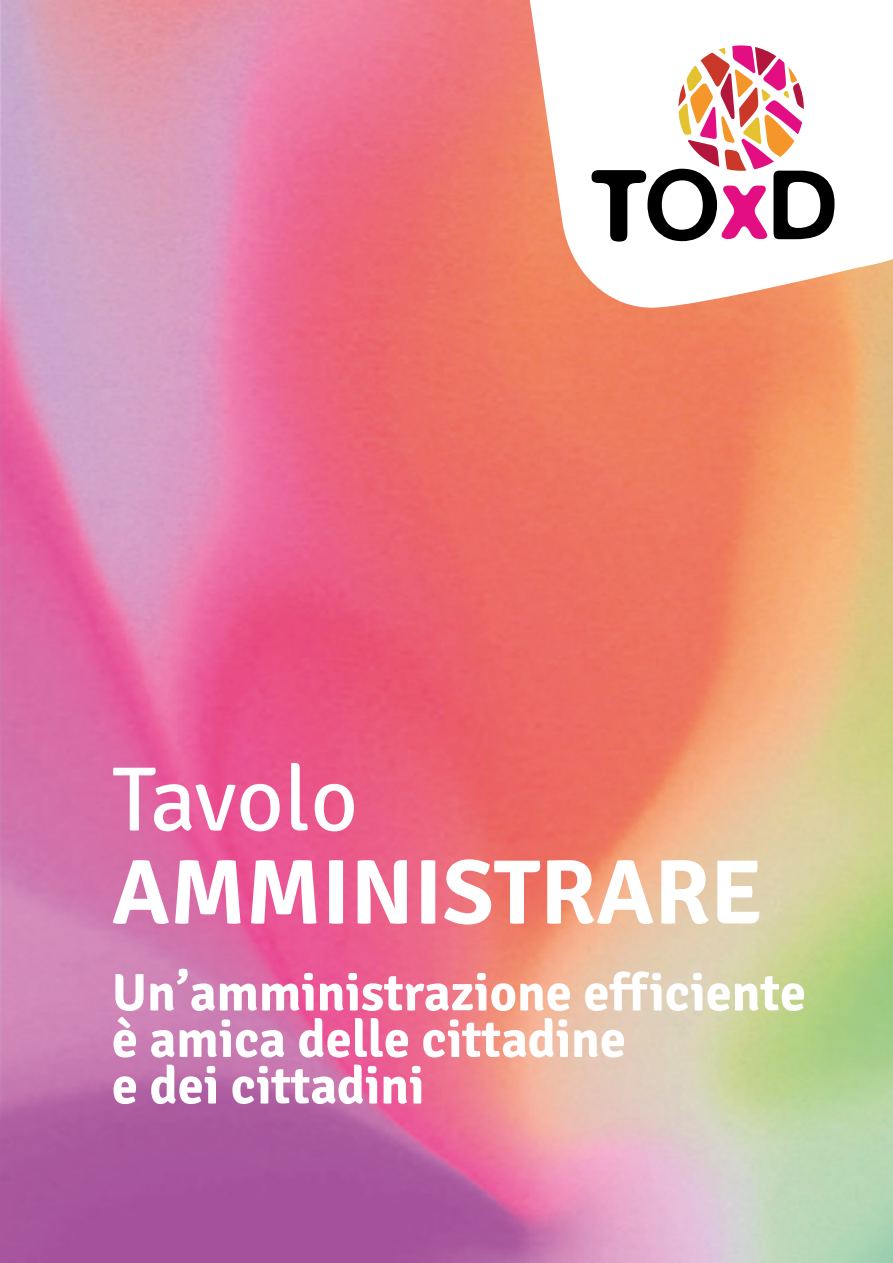
<style>
.page{position:relative;width:893px;height:1263px;background:#fff}
.page>*{position:absolute;margin:0;border:0;box-sizing:border-box;transform-origin:0 0}
.t1{font:700 91.5px "Signika Negative";color:#fff}
.t2{font:91.5px "Signika Negative";color:#fff}
.t3{font:700 52.5px/46.5px "Signika Negative";color:#fff}
</style>
<div class="page">
<img style="left:0;top:0;width:893px;height:1263px">
<svg style="left:527px;top:0;width:366px;height:310px"></svg>
<svg style="left:591px;top:45px;width:243px;height:197px"></svg>
<h1 class="t2" style="left:112px;top:748px;width:248px">Tavolo</h1>
<h1 class="t1" style="left:112px;top:838px;width:652px">AMMINISTRARE</h1>
<p class="t3" style="left:112px;top:970px;width:696px">Un’amministrazione efficiente è amica delle cittadine<br>e dei cittadini</p>
</div>
